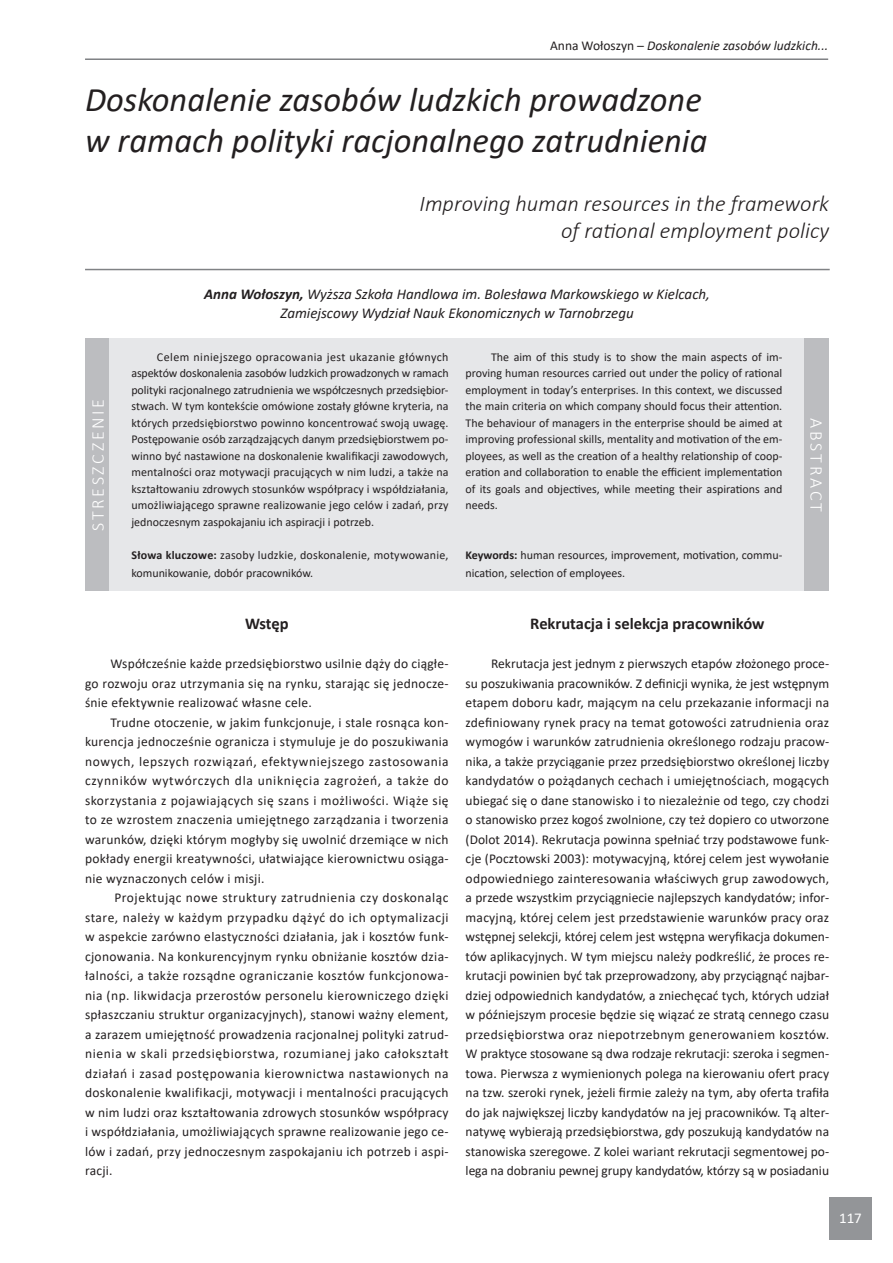
<style>
.page{position:relative;width:893px;height:1263px;background:#fff}
.page>*{position:absolute;margin:0;border:0;box-sizing:border-box;transform-origin:0 0}
.t1{font:italic 34.5px "Calibri";color:#231f20}
.t2{font:italic 300 22.5px "Calibri";color:#231f20}
.t3{font:300 18px "Calibri";letter-spacing:.15em;color:#fff}
.Podtytuły{font:700 16.5px "Calibri";color:#231f20}
.t4{font:italic 15px "Calibri";color:#231f20}
.t5{font:15px "Calibri";color:#fff}
.tesktttt{font:13.5px/19.5px "Calibri";letter-spacing:.02em;color:#231f20;text-align:justify}
.t6{font:italic 13.5px "Calibri";color:#231f20}
.t7{font:12px/16.5px "Calibri";color:#231f20;text-align:justify}
.s1{font-style:normal}
.s2{font-weight:700}
</style>
<div class="page">
<hr style="left:85px;top:58px;width:743px;height:2px;background:#808285">
<div style="left:829px;top:1197px;width:43px;height:42px;background:#939598"></div>
<div style="left:105px;top:339px;width:704px;height:252px;background:#e6e7e9"></div>
<div style="left:85px;top:339px;width:24px;height:252px;background:#bcbdc0"></div>
<div style="left:804px;top:339px;width:25px;height:252px;background:#bcbdc0"></div>
<hr style="left:85px;top:269px;width:745px;height:1px;background:#808285">
<p class="t6" style="left:550px;top:37px;width:280px"><span class="s1">Anna Wołoszyn</span> – Doskonalenie zasobów ludzkich...</p>
<p class="t1" style="left:85px;top:76px;width:618px">Doskonalenie zasobów ludzkich prowadzone</p>
<p class="t1" style="left:85px;top:117px;width:624px">w ramach polityki racjonalnego zatrudnienia</p>
<p class="t2" style="left:419px;top:190px;width:411px">Improving human resources in the framework</p>
<p class="t2" style="left:561px;top:217px;width:270px">of rational employment policy</p>
<p class="t3" style="left:87px;top:531px;width:134px;rotate:-90deg">STRESZCZENIE</p>
<p class="t4" style="left:204px;top:283px;width:507px"><span class="s2">Anna Wołoszyn,</span> Wyższa Szkoła Handlowa im. Bolesława Markowskiego w Kielcach,</p>
<p class="t4" style="left:280px;top:303px;width:355px">Zamiejscowy Wydział Nauk Ekonomicznych w Tarnobrzegu</p>
<p class="t7" style="left:131px;top:348px;width:319px;text-indent:26px">Celem niniejszego opracowania jest ukazanie głównych aspektów doskonalenia zasobów ludzkich prowadzonych w ramach polityki racjonalnego zatrudnienia we współczesnych przedsiębior&shy;stwach. W tym kontekście omówione zostały główne kryteria, na których przedsiębiorstwo powinno koncentrować swoją uwagę.<br>Postępowanie osób zarządzających danym przedsiębiorstwem po&shy;winno być nastawione na doskonalenie kwalifikacji zawodowych, mentalności oraz motywacji pracujących w nim ludzi, a także na kształtowaniu zdrowych stosunków współpracy i współdziałania, umożliwiającego sprawne realizowanie jego celów i zadań, przy jednoczesnym zaspokajaniu ich aspiracji i potrzeb.</p>
<p class="t7" style="left:131px;top:545px;width:319px;line-height:18px"><span class="s2">Słowa kluczowe:</span> zasoby ludzkie, doskonalenie, motywowanie, komunikowanie, dobór pracowników.</p>
<p class="t7" style="left:466px;top:348px;width:318px;text-indent:26px">The aim of this study is to show the main aspects of im&shy;proving human resources carried out under the policy of rational employment in today’s enterprises. In this context, we discussed the main criteria on which company should focus their attention.<br>The behaviour of managers in the enterprise should be aimed at improving professional skills, mentality and motivation of the em&shy;ployees, as well as the creation of a healthy relationship of coop&shy;eration and collaboration to enable the efficient implementation of its goals and objectives, while meeting their aspirations and needs.</p>
<p class="t7" style="left:466px;top:545px;width:318px;line-height:18px"><span class="s2">Keywords:</span> human resources, improvement, motivation, commu&shy;nication, selection of employees.</p>
<p class="t3" style="left:828px;top:418px;width:95px;rotate:90deg">ABSTRACT</p>
<p class="Podtytuły" style="left:245px;top:612px;width:45px">Wstęp</p>
<p class="tesktttt" style="left:85px;top:654px;width:365px;text-indent:26px">Współcześnie każde przedsiębiorstwo usilnie dąży do ciągłe&shy;go rozwoju oraz utrzymania się na rynku, starając się jednocze&shy;śnie efektywnie realizować własne cele.</p>
<p class="tesktttt" style="left:85px;top:712px;width:365px;text-indent:26px">Trudne otoczenie, w jakim funkcjonuje, i stale rosnąca kon&shy;kurencja jednocześnie ogranicza i stymuluje je do poszukiwania nowych, lepszych rozwiązań, efektywniejszego zastosowania czynników wytwórczych dla uniknięcia zagrożeń, a także do skorzystania z pojawiających się szans i możliwości. Wiąże się to ze wzrostem znaczenia umiejętnego zarządzania i tworzenia warunków, dzięki którym mogłyby się uwolnić drzemiące w nich pokłady energii kreatywności, ułatwiające kierownictwu osiąga&shy;nie wyznaczonych celów i misji.</p>
<p class="tesktttt" style="left:85px;top:888px;width:365px;text-indent:29px">Projektując nowe struktury zatrudnienia czy doskonaląc stare, należy w każdym przypadku dążyć do ich optymalizacji w aspekcie zarówno elastyczności działania, jak i kosztów funk&shy;cjonowania. Na konkurencyjnym rynku obniżanie kosztów dzia&shy;łalności, a także rozsądne ograniczanie kosztów funkcjonowa&shy;nia (np. likwidacja przerostów personelu kierowniczego dzięki spłaszczaniu struktur organizacyjnych), stanowi ważny element, a zarazem umiejętność prowadzenia racjonalnej polityki zatrud&shy;nienia w skali przedsiębiorstwa, rozumianej jako całokształt działań i zasad postępowania kierownictwa nastawionych na doskonalenie kwalifikacji, motywacji i mentalności pracujących w nim ludzi oraz kształtowania zdrowych stosunków współpracy i współdziałania, umożliwiających sprawne realizowanie jego ce&shy;lów i zadań, przy jednoczesnym zaspokajaniu ich potrzeb i aspi&shy;racji.</p>
<p class="Podtytuły" style="left:530px;top:612px;width:236px">Rekrutacja i selekcja pracowników</p>
<p class="tesktttt" style="left:466px;top:654px;width:365px;text-indent:26px">Rekrutacja jest jednym z pierwszych etapów złożonego proce&shy;su poszukiwania pracowników. Z definicji wynika, że jest wstępnym etapem doboru kadr, mającym na celu przekazanie informacji na zdefiniowany rynek pracy na temat gotowości zatrudnienia oraz wymogów i warunków zatrudnienia określonego rodzaju pracow&shy;nika, a także przyciąganie przez przedsiębiorstwo określonej liczby kandydatów o pożądanych cechach i umiejętnościach, mogących ubiegać się o dane stanowisko i to niezależnie od tego, czy chodzi o stanowisko przez kogoś zwolnione, czy też dopiero co utworzone (Dolot 2014). Rekrutacja powinna spełniać trzy podstawowe funk&shy;cje (Pocztowski 2003): motywacyjną, której celem jest wywołanie odpowiedniego zainteresowania właściwych grup zawodowych, a przede wszystkim przyciągniecie najlepszych kandydatów; infor&shy;macyjną, której celem jest przedstawienie warunków pracy oraz wstępnej selekcji, której celem jest wstępna weryfikacja dokumen&shy;tów aplikacyjnych. W tym miejscu należy podkreślić, że proces re&shy;krutacji powinien być tak przeprowadzony, aby przyciągnąć najbar&shy;dziej odpowiednich kandydatów, a zniechęcać tych, których udział w późniejszym procesie będzie się wiązać ze stratą cennego czasu przedsiębiorstwa oraz niepotrzebnym generowaniem kosztów.<br>W praktyce stosowane są dwa rodzaje rekrutacji: szeroka i segmen&shy;towa. Pierwsza z wymienionych polega na kierowaniu ofert pracy na tzw. szeroki rynek, jeżeli firmie zależy na tym, aby oferta trafiła do jak największej liczby kandydatów na jej pracowników. Tą alter&shy;natywę wybierają przedsiębiorstwa, gdy poszukują kandydatów na stanowiska szeregowe. Z kolei wariant rekrutacji segmentowej po&shy;lega na dobraniu pewnej grupy kandydatów, którzy są w posiadaniu</p>
<p class="t5" style="left:839px;top:1207px;width:24px">117</p>
</div>
